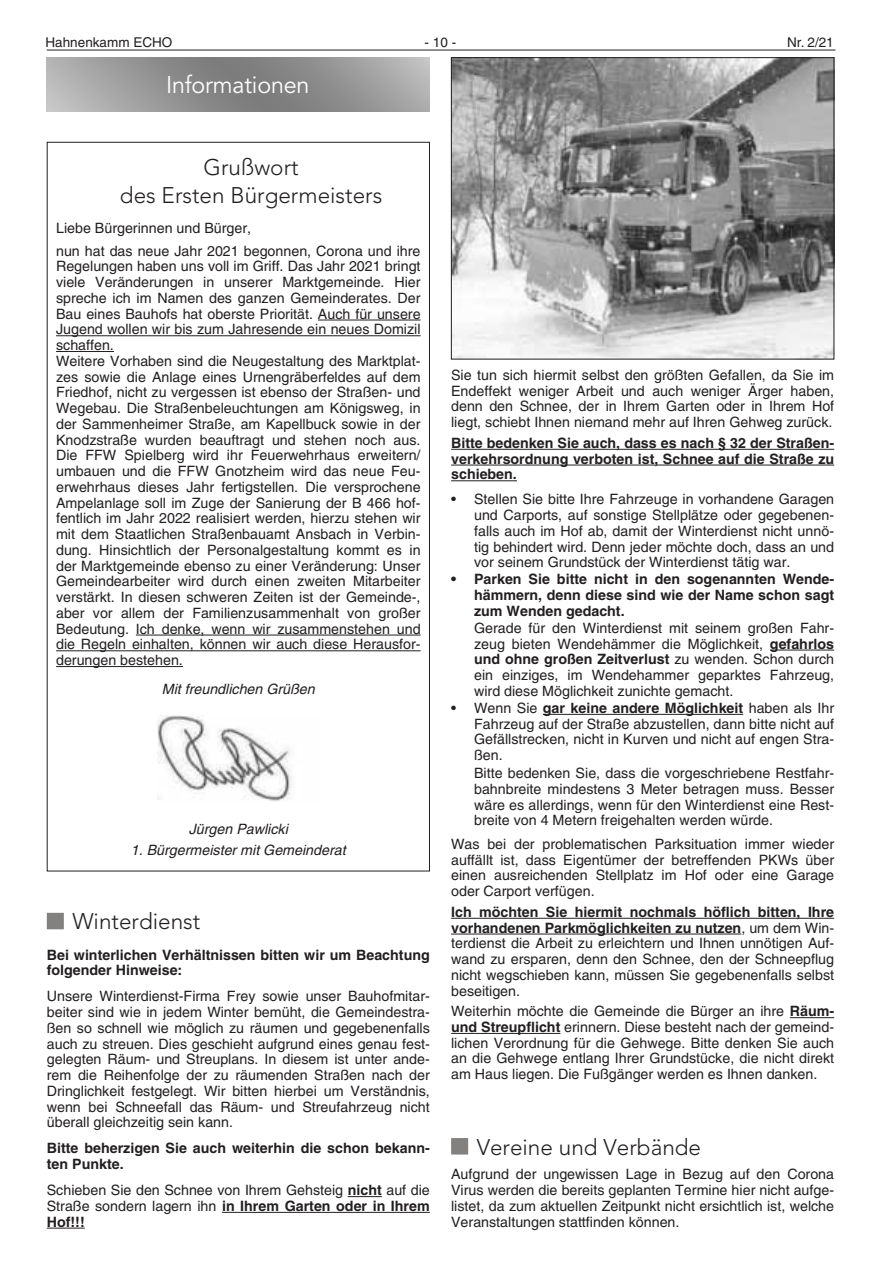
<style>
.page{position:relative;width:881px;height:1263px;background:#fff}
.page>*{position:absolute;margin:0;border:0;box-sizing:border-box;transform-origin:0 0}
.t1{font:24px "Avenir LT";letter-spacing:-.005em;color:#fff}
.t2{font:300 22.5px/28.5px "Avenir LT";color:#231f20;text-align:center}
.t3{font:14.25px/15.8px "Helvetica LT";color:#231f20;text-align:justify}
.t4{font:700 14.25px/15.8px "Helvetica LT";color:#231f20;text-align:justify}
.t5{font:italic 14.25px "Helvetica LT";color:#231f20}
.t6{font:13.5px "Helvetica LT";color:#231f20}
.s1{font-weight:700}
</style>
<div class="page">
<hr style="left:47px;top:50px;width:788px;height:1px;background:#231f20">
<hr style="left:451px;top:449px;width:382px;height:1px;background:#231f20">
<hr style="left:451px;top:465px;width:382px;height:1px;background:#231f20">
<hr style="left:451px;top:480px;width:65px;height:1px;background:#231f20">
<hr style="left:451px;top:918px;width:382px;height:1px;background:#231f20">
<hr style="left:451px;top:934px;width:290px;height:1px;background:#231f20">
<hr style="left:789px;top:1017px;width:44px;height:1px;background:#231f20">
<hr style="left:451px;top:1033px;width:109px;height:1px;background:#231f20">
<div style="left:451px;top:1138px;width:17px;height:16px;background:#838180"></div>
<img style="left:453px;top:59px;width:378px;height:298px">
<div style="left:451px;top:57px;width:382px;height:302px;border:1px solid #231f20"></div>
<hr style="left:769px;top:650px;width:64px;height:1px;background:#231f20">
<hr style="left:542px;top:714px;width:201px;height:1px;background:#231f20">
<div style="left:47px;top:913px;width:17px;height:16px;background:#838180"></div>
<hr style="left:347px;top:1196px;width:34px;height:1px;background:#231f20">
<hr style="left:222px;top:1212px;width:207px;height:1px;background:#231f20">
<hr style="left:47px;top:1228px;width:38px;height:1px;background:#231f20">
<svg style="left:47px;top:57px;width:382px;height:54px;background:#969696"></svg>
<hr style="left:318px;top:320px;width:102px;height:1px;background:#231f20">
<hr style="left:56px;top:335px;width:364px;height:1px;background:#231f20">
<hr style="left:56px;top:351px;width:58px;height:1px;background:#231f20">
<hr style="left:136px;top:635px;width:284px;height:1px;background:#231f20">
<hr style="left:56px;top:650px;width:364px;height:1px;background:#231f20">
<hr style="left:56px;top:666px;width:127px;height:1px;background:#231f20">
<img style="left:157px;top:715px;width:134px;height:87px">
<p class="t6" style="left:45px;top:34px;width:128px">Hahnenkamm ECHO</p>
<p class="t6" style="left:424px;top:34px;width:33px">- 10 -</p>
<p class="t6" style="left:786px;top:34px;width:48px">Nr. 2/21</p>
<h1 class="t1" style="left:166px;top:71px;width:145px">Informationen</h1>
<h2 class="t2" style="left:120px;top:153px;width:264px">Grußwort<br>des Ersten Bürgermeisters</h2>
<p class="t3" style="left:56px;top:216px;width:366px;line-height:22.8px">Liebe Bürgerinnen und Bürger,<br>nun hat das neue Jahr 2021 begonnen, Corona und ihre</p>
<p class="t3" style="left:56px;top:258px;width:366px;text-align:left">Regelungen haben uns voll im Griff. Das Jahr 2021 bringt viele Veränderungen in unserer Marktgemeinde. Hier spreche ich im Namen des ganzen Gemeinderates. Der Bau eines Bauhofs hat oberste Priorität. Auch für unsere Jugend wollen wir bis zum Jahresende ein neues Domizil schaffen.<br>Weitere Vorhaben sind die Neugestaltung des Marktplat&shy;zes sowie die Anlage eines Urnengräberfeldes auf dem Friedhof, nicht zu vergessen ist ebenso der Straßen- und Wegebau. Die Straßenbeleuchtungen am Königsweg, in der Sammenheimer Straße, am Kapellbuck sowie in der Knodzstraße wurden beauftragt und stehen noch aus.<br>Die FFW Spielberg wird ihr Feuerwehrhaus erweitern/ umbauen und die FFW Gnotzheim wird das neue Feu&shy;erwehrhaus dieses Jahr fertigstellen. Die versprochene Ampelanlage soll im Zuge der Sanierung der B 466 hof&shy;fentlich im Jahr 2022 realisiert werden, hierzu stehen wir mit dem Staatlichen Straßenbauamt Ansbach in Verbin&shy;dung. Hinsichtlich der Personalgestaltung kommt es in der Marktgemeinde ebenso zu einer Veränderung: Unser Gemeindearbeiter wird durch einen zweiten Mitarbeiter verstärkt. In diesen schweren Zeiten ist der Gemeinde-, aber vor allem der Familienzusammenhalt von großer Bedeutung. Ich denke, wenn wir zusammenstehen und die Regeln einhalten, können wir auch diese Herausfor&shy;derungen bestehen.</p>
<p class="t5" style="left:162px;top:680px;width:154px">Mit freundlichen Grüßen</p>
<p class="t5" style="left:189px;top:820px;width:100px">Jürgen Pawlicki</p>
<p class="t5" style="left:131px;top:842px;width:216px">1. Bürgermeister mit Gemeinderat</p>
<h2 class="t2" style="left:72px;top:907px;width:129px">Winterdienst</h2>
<p class="t4" style="left:47px;top:946px;width:384px">Bei winterlichen Verhältnissen bitten wir um Beachtung folgender Hinweise:</p>
<p class="t3" style="left:47px;top:988px;width:384px">Unsere Winterdienst-Firma Frey sowie unser Bauhofmitar&shy;beiter sind wie in jedem Winter bemüht, die Gemeindestra&shy;ßen so schnell wie möglich zu räumen und gegebenenfalls auch zu streuen. Dies geschieht aufgrund eines genau fest&shy;gelegten Räum- und Streuplans. In diesem ist unter ande&shy;rem die Reihenfolge der zu räumenden Straßen nach der Dringlichkeit festgelegt. Wir bitten hierbei um Verständnis, wenn bei Schneefall das Räum- und Streufahrzeug nicht überall gleichzeitig sein kann.</p>
<p class="t4" style="left:47px;top:1140px;width:384px">Bitte beherzigen Sie auch weiterhin die schon bekann&shy;ten Punkte.</p>
<p class="t3" style="left:47px;top:1182px;width:384px">Schieben Sie den Schnee von Ihrem Gehsteig <span class="s1">nicht</span> auf die Straße sondern lagern ihn <span class="s1">in Ihrem Garten oder in Ihrem Hof!!!</span></p>
<p class="t3" style="left:451px;top:367px;width:384px">Sie tun sich hiermit selbst den größten Gefallen, da Sie im Endeffekt weniger Arbeit und auch weniger Ärger haben, denn den Schnee, der in Ihrem Garten oder in Ihrem Hof liegt, schiebt Ihnen niemand mehr auf Ihren Gehweg zurück.</p>
<p class="t4" style="left:451px;top:435px;width:384px">Bitte bedenken Sie auch, dass es nach § 32 der Straßen&shy;verkehrsordnung verboten ist, Schnee auf die Straße zu schieben.</p>
<p class="t3" style="left:474px;top:491px;width:361px;text-indent:-23px">• Stellen Sie bitte Ihre Fahrzeuge in vorhandene Garagen und Carports, auf sonstige Stellplätze oder gegebenen&shy;falls auch im Hof ab, damit der Winterdienst nicht unnö&shy;tig behindert wird. Denn jeder möchte doch, dass an und vor seinem Grundstück der Winterdienst tätig war.</p>
<p class="t4" style="left:474px;top:571px;width:361px;text-indent:-23px">• Parken Sie bitte nicht in den sogenannten Wende&shy;hämmern, denn diese sind wie der Name schon sagt zum Wenden gedacht.</p>
<p class="t3" style="left:474px;top:620px;width:361px">Gerade für den Winterdienst mit seinem großen Fahr&shy;zeug bieten Wendehämmer die Möglichkeit, <span class="s1">gefahrlos und ohne großen Zeitverlust</span> zu wenden. Schon durch ein einziges, im Wendehammer geparktes Fahrzeug, wird diese Möglichkeit zunichte gemacht.</p>
<p class="t3" style="left:474px;top:700px;width:361px;text-indent:-23px">• Wenn Sie <span class="s1">gar keine andere Möglichkeit</span> haben als Ihr Fahrzeug auf der Straße abzustellen, dann bitte nicht auf Gefällstrecken, nicht in Kurven und nicht auf engen Stra&shy;ßen.</p>
<p class="t3" style="left:474px;top:765px;width:361px">Bitte bedenken Sie, dass die vorgeschriebene Restfahr&shy;bahnbreite mindestens 3 Meter betragen muss. Besser wäre es allerdings, wenn für den Winterdienst eine Rest&shy;breite von 4 Metern freigehalten werden würde.</p>
<p class="t3" style="left:451px;top:836px;width:384px">Was bei der problematischen Parksituation immer wieder auffällt ist, dass Eigentümer der betreffenden PKWs über einen ausreichenden Stellplatz im Hof oder eine Garage oder Carport verfügen.</p>
<p class="t3" style="left:451px;top:904px;width:384px"><span class="s1">Ich möchten Sie hiermit nochmals höflich bitten, Ihre vorhandenen Parkmöglichkeiten zu nutzen</span>, um dem Win&shy;terdienst die Arbeit zu erleichtern und Ihnen unnötigen Auf&shy;wand zu ersparen, denn den Schnee, den der Schneepflug nicht wegschieben kann, müssen Sie gegebenenfalls selbst beseitigen.</p>
<p class="t3" style="left:451px;top:1003px;width:384px">Weiterhin möchte die Gemeinde die Bürger an ihre <span class="s1">Räum&shy;und Streupflicht</span> erinnern. Diese besteht nach der gemeind&shy;lichen Verordnung für die Gehwege. Bitte denken Sie auch an die Gehwege entlang Ihrer Grundstücke, die nicht direkt am Haus liegen. Die Fußgänger werden es Ihnen danken.</p>
<h2 class="t2" style="left:476px;top:1132px;width:226px">Vereine und Verbände</h2>
<p class="t3" style="left:451px;top:1166px;width:384px">Aufgrund der ungewissen Lage in Bezug auf den Corona Virus werden die bereits geplanten Termine hier nicht aufge&shy;listet, da zum aktuellen Zeitpunkt nicht ersichtlich ist, welche Veranstaltungen stattfinden können.</p>
</div>
